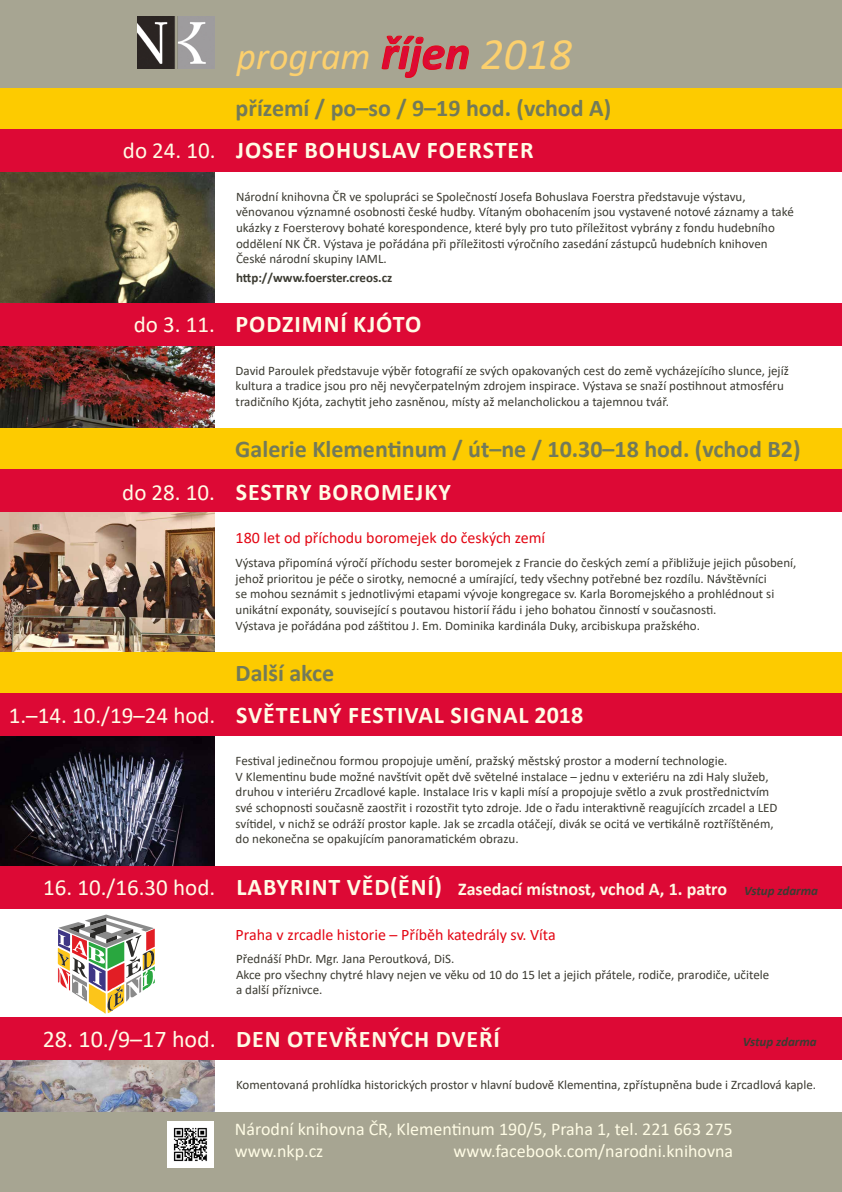
<style>
.page{position:relative;width:842px;height:1192px;background:#fff}
.page>*{position:absolute;margin:0;border:0;box-sizing:border-box;transform-origin:0 0}
.t1{font:italic 38px "Calibri";color:#fcd06d}
.t2{font:700 24px/42.4px "Calibri";letter-spacing:.04em;color:#fffce5}
.t3{font:700 24px "Calibri";color:#727a5a}
.t4{font:700 24px "Calibri";letter-spacing:.04em;color:#fff9e3}
.t5{font:18px/21.6px "Calibri";color:#fffce5}
.t6{font:700 18px "Calibri";color:#fff9e3}
.t7{font:16px "Calibri";color:#e30613}
.t8{font:13px/15.6px "Calibri";color:#3c3b32}
.t9{font:700 13px "Calibri";color:#3c3b32}
.t10{font:italic 700 13px "Calibri";color:#3c3b32}
.s1{font-weight:700;font-size:47.5px;color:#dd0935}
.s2{font-size:45px}
.s3{font-weight:400;font-size:23px}
.s4{color:#727a5a}
.s5{font-weight:400;font-size:23px;color:#fffce5}
.s6{font-size:24px;color:#fffce5}
.s7{font-weight:400;color:#fffce5}
</style>
<div class="page">
<img style="left:0;top:171px;width:214px;height:132px">
<img style="left:0;top:345px;width:214px;height:83px">
<img style="left:0;top:1060px;width:214px;height:52px">
<img style="left:0;top:736px;width:214px;height:130px">
<img style="left:0;top:511px;width:214px;height:141px">
<div style="left:0;top:1112px;width:842px;height:80px;background:#a7a592"></div>
<div style="left:0;top:0;width:842px;height:92px;background:#a7a592"></div>
<div style="left:0;top:88px;width:842px;height:41px;background:#fdcb00"></div>
<img style="left:138px;top:17px;width:76px;height:52px">
<svg style="left:382px;top:36px;width:87px;height:42px"></svg>
<div style="left:0;top:129px;width:842px;height:42px;background:#dd0935"></div>
<div style="left:0;top:428px;width:842px;height:41px;background:#fdcb00"></div>
<div style="left:0;top:469px;width:842px;height:42px;background:#dd0935"></div>
<img style="left:167px;top:1121px;width:47px;height:47px">
<div style="left:0;top:303px;width:842px;height:42px;background:#dd0935"></div>
<div style="left:0;top:652px;width:842px;height:42px;background:#fdcb00"></div>
<div style="left:0;top:694px;width:842px;height:42px;background:#dd0935"></div>
<div style="left:0;top:1017px;width:842px;height:43px;background:#dd0935"></div>
<div style="left:0;top:866px;width:842px;height:43px;background:#dd0935"></div>
<svg style="left:58px;top:915px;width:97px;height:99px"></svg>
<h1 class="t1" style="left:236px;top:30px;width:337px">program <span class="s1">říjen</span> <span class="s2">2018</span></h1>
<h2 class="t3" style="left:236px;top:91px;width:377px">přízemí / po–so / 9–19 hod. (vchod A)</h2>
<h2 class="t2" style="left:123px;top:129px;width:412px"><span class="s3">do 24. 10.</span> JOSEF BOHUSLAV FOERSTER</h2>
<p class="t8" style="left:236px;top:188px;width:559px">Národní knihovna ČR ve spolupráci se Společností Josefa Bohuslava Foerstra představuje výstavu, věnovanou významné osobnosti české hudby. Vítaným obohacením jsou vystavené notové záznamy a také ukázky z Foersterovy bohaté korespondence, které byly pro tuto příležitost vybrány z fondu hudebního oddělení NK ČR. Výstava je pořádána při příležitosti výročního zasedání zástupců hudebních knihoven České národní skupiny IAML.</p>
<p class="t9" style="left:236px;top:268px;width:158px">http://www.foerster.creos.cz</p>
<h2 class="t2" style="left:134px;top:302px;width:289px"><span class="s3">do 3. 11.</span> PODZIMNÍ KJÓTO</h2>
<p class="t8" style="left:236px;top:362px;width:555px">David Paroulek představuje výběr fotografií ze svých opakovaných cest do země vycházejícího slunce, jejíž kultura a tradice jsou pro něj nevyčerpatelným zdrojem inspirace. Výstava se snaží postihnout atmosféru tradičního Kjóta, zachytit jeho zasněnou, místy až melancholickou a tajemnou tvář.</p>
<h2 class="t3" style="left:235px;top:432px;width:567px">Galerie Klementinum / út–ne / 10.30–18 hod. (vchod B2)</h2>
<h2 class="t2" style="left:122px;top:471px;width:330px"><span class="s3">do 28. 10.</span> SESTRY BOROMEJKY</h2>
<p class="t7" style="left:236px;top:527px;width:311px">180 let od příchodu boromejek do českých zemí</p>
<p class="t8" style="left:236px;top:555px;width:562px">Výstava připomíná výročí příchodu sester boromejek z Francie do českých zemí a přibližuje jejich působení, jehož prioritou je péče o sirotky, nemocné a umírající, tedy všechny potřebné bez rozdílu. Návštěvníci<br>se mohou seznámit s jednotlivými etapami vývoje kongregace sv. Karla Boromejského a prohlédnout si unikátní exponáty, související s poutavou historií řádu i jeho bohatou činností v současnosti.<br>Výstava je pořádána pod záštitou J. Em. Dominika kardinála Duky, arcibiskupa pražského.</p>
<h2 class="t2" style="left:9px;top:651px;width:576px;text-indent:227px"><span class="s4">Další akce<br></span><span class="s3">1.–14. 10./19–24 hod.</span> SVĚTELNÝ FESTIVAL SIGNAL 2018</h2>
<p class="t8" style="left:236px;top:753px;width:543px">Festival jedinečnou formou propojuje umění, pražský městský prostor a moderní technologie.<br>V Klementinu bude možné navštívit opět dvě světelné instalace – jednu v exteriéru na zdi Haly služeb, druhou v interiéru Zrcadlové kaple. Instalace Iris v kapli mísí a propojuje světlo a zvuk prostřednictvím své schopnosti současně zaostřit i rozostřit tyto zdroje. Jde o řadu interaktivně reagujících zrcadel a LED svítidel, v nichž se odráží prostor kaple. Jak se zrcadla otáčejí, divák se ocitá ve vertikálně roztříštěném, do nekonečna se opakujícím panoramatickém obrazu.</p>
<h3 class="t6" style="left:43px;top:877px;width:685px"><span class="s5">16. 10./16.30 hod.</span> <span class="s6">LABYRINT VĚD(ĚNÍ)</span> Zasedací místnost, vchod A, 1. patro</h3>
<p class="t7" style="left:236px;top:924px;width:322px">Praha v zrcadle historie – Příběh katedrály sv. Víta</p>
<p class="t10" style="left:744px;top:881px;width:75px">Vstup zdarma</p>
<p class="t8" style="left:236px;top:950px;width:535px">Přednáší PhDr. Mgr. Jana Peroutková, DiS.<br>Akce pro všechny chytré hlavy nejen ve věku od 10 do 15 let a jejich přátele, rodiče, prarodiče, učitele a další příznivce.</p>
<h2 class="t4" style="left:43px;top:1022px;width:459px"><span class="s7">28. 10./9–17 hod.</span> DEN OTEVŘENÝCH DVEŘÍ</h2>
<p class="t8" style="left:236px;top:1077px;width:582px">Komentovaná prohlídka historických prostor v hlavní budově Klementina, zpřístupněna bude i Zrcadlová kaple.</p>
<p class="t10" style="left:743px;top:1032px;width:75px">Vstup zdarma</p>
<h3 class="t5" style="left:235px;top:1118px;width:499px">Národní knihovna ČR, Klementinum 190/5, Praha 1, tel. 221 663 275 www.nkp.cz</h3>
<h3 class="t5" style="left:454px;top:1139px;width:281px">www.facebook.com/narodni.knihovna</h3>
</div>
